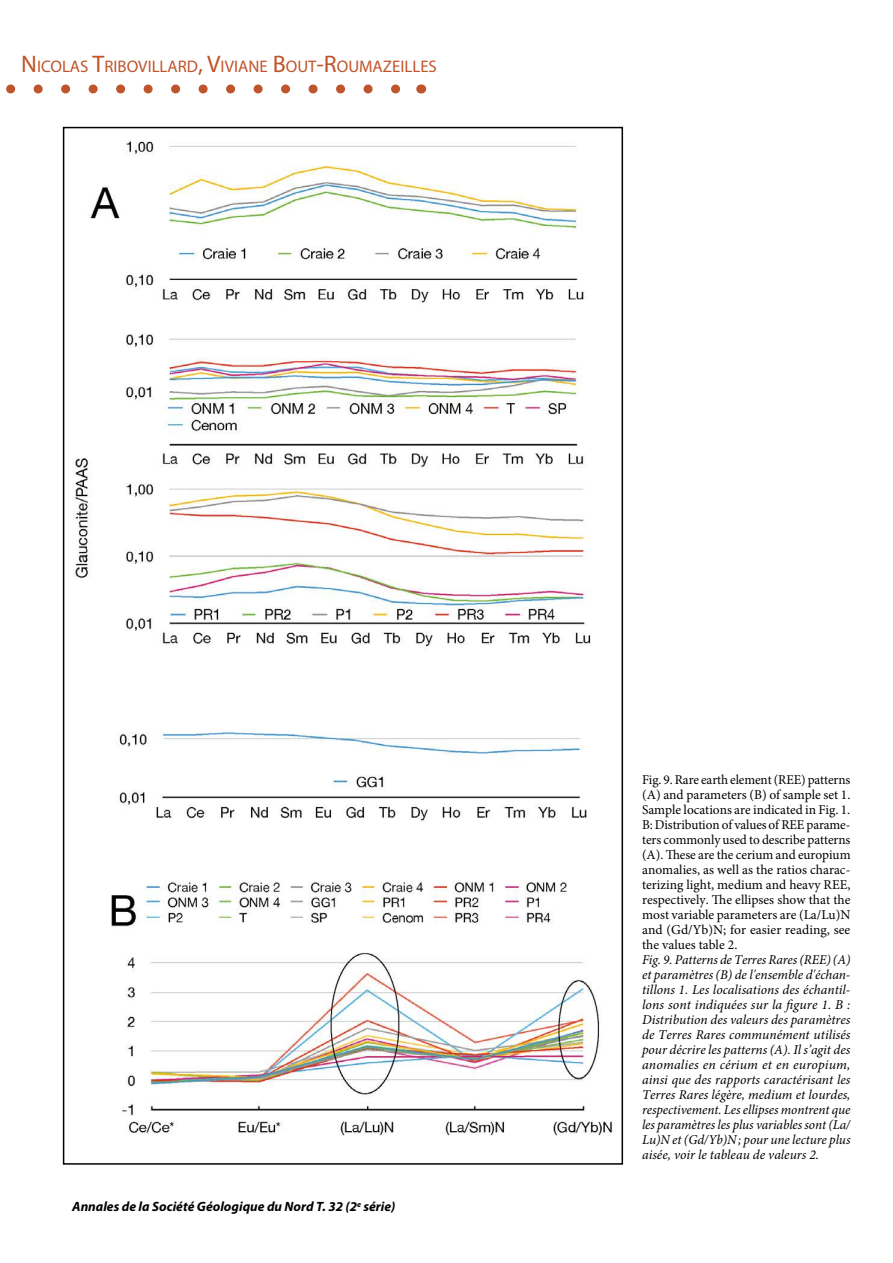
<style>
.page{position:relative;width:893px;height:1263px;background:#fff}
.page>*{position:absolute;margin:0;border:0;box-sizing:border-box;transform-origin:0 0}
.t1{font:16.8px "Myriad Pro";color:#c0542a}
.titre_figure{font:italic 13.5px/15px "Minion Pro";color:#000;text-align:justify}
.titre_figure-2{font:13.5px/15px "Minion Pro";color:#000;text-align:justify}
.t2{font:italic 700 13.5px "Myriad Pro";color:#000}
.s1{font-size:24px}
</style>
<div class="page">
<svg style="left:11px;top:84px;width:389px;height:9px"></svg>
<img style="left:73px;top:141px;width:540px;height:995px">
<p class="t1" style="left:21px;top:56px;width:417px"><span class="s1">N</span>ICOLAS <span class="s1">T</span>RIBOVILLARD<span class="s1">, V</span>IVIANE <span class="s1">B</span>OUT<span class="s1">-R</span>OUMAZEILLES</p>
<p class="t2" style="left:72px;top:1198px;width:325px">Annales de la Société Géologique du Nord T. 32 (2<sup>e</sup> série)</p>
<p class="titre_figure-2" style="left:642px;top:772px;width:210px">Fig. 9. Rare earth element (REE) patterns (A) and parameters (B) of sample set 1.<br>Sample locations are indicated in Fig. 1.<br>B: Distribution of values of REE parame&shy;ters commonly used to describe patterns (A). These are the cerium and europium anomalies, as well as the ratios charac&shy;terizing light, medium and heavy REE, respectively. The ellipses show that the most variable parameters are (La/Lu)N and (Gd/Yb)N; for easier reading, see the values table 2.</p>
<p class="titre_figure" style="left:642px;top:952px;width:210px">Fig. 9. Patterns de Terres Rares (REE) (A) et paramètres (B) de l'ensemble d'échan&shy;tillons 1. Les localisations des échantil&shy;lons sont indiquées sur la figure 1. B :<br>Distribution des valeurs des paramètres de Terres Rares communément utilisés pour décrire les patterns (A). Il s’agit des anomalies en cérium et en europium, ainsi que des rapports caractérisant les Terres Rares légère, medium et lourdes, respectivement. Les ellipses montrent que les paramètres les plus variables sont (La/ Lu)N et (Gd/Yb)N; pour une lecture plus aisée, voir le tableau de valeurs 2.</p>
</div>
